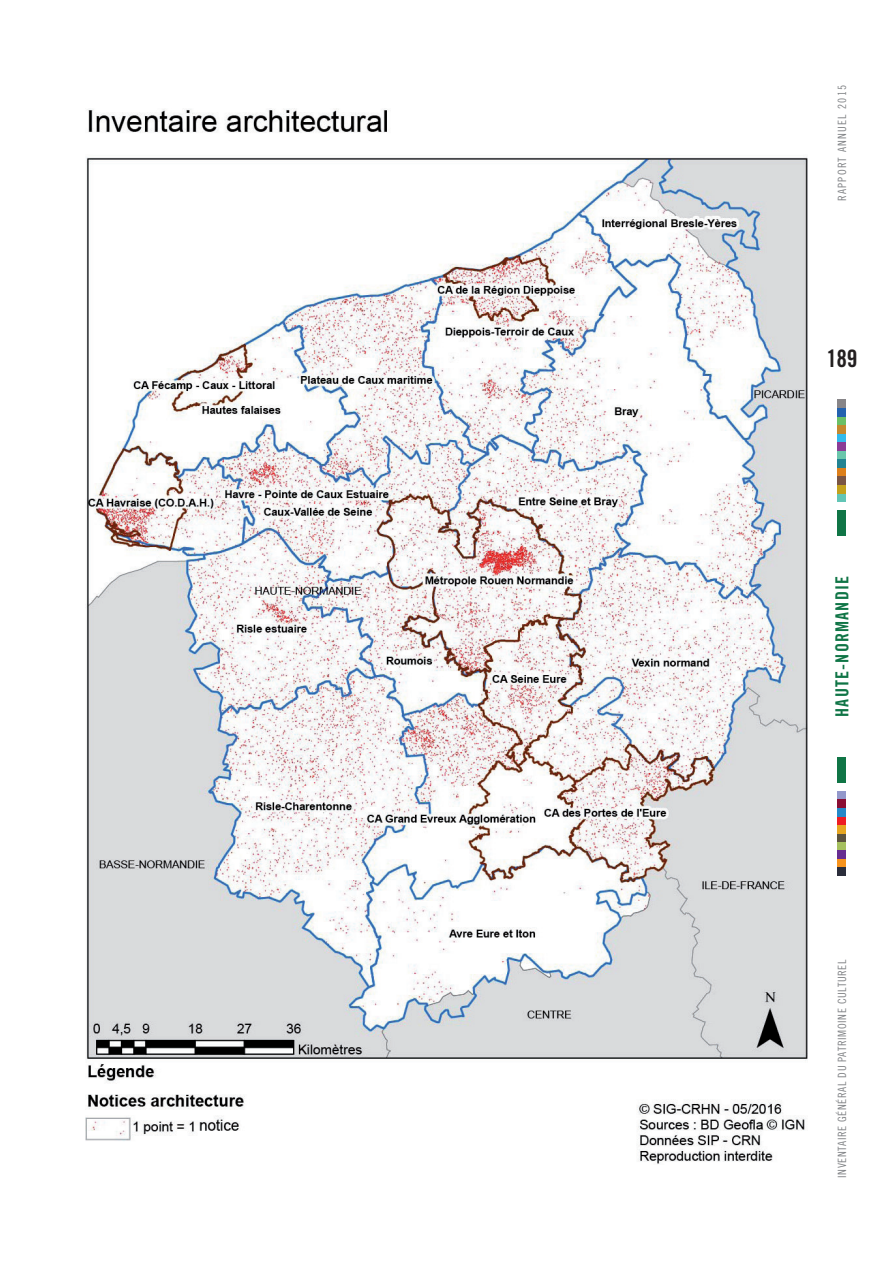
<style>
.page{position:relative;width:893px;height:1263px;background:#fff}
.page>*{position:absolute;margin:0;border:0;box-sizing:border-box;transform-origin:0 0}
.t1{font:24px "Trade Gothic Bold Cond Twenty";color:#231f20}
.t2{font:18px "Trade Gothic Bold Cond Twenty";letter-spacing:.065em;color:#107546}
.t3{font:11.4px "Trade Gothic Cond Eighteen";letter-spacing:.055em;color:#808285}
</style>
<div class="page">
<div style="left:838px;top:400px;width:8px;height:8px;background:#878588"></div>
<div style="left:838px;top:408px;width:8px;height:9px;background:#2362af"></div>
<div style="left:838px;top:417px;width:8px;height:8px;background:#6bc067"></div>
<div style="left:838px;top:425px;width:8px;height:9px;background:#c4892f"></div>
<div style="left:838px;top:434px;width:8px;height:8px;background:#32baec"></div>
<div style="left:838px;top:468px;width:8px;height:8px;background:#dd7f1a"></div>
<div style="left:838px;top:451px;width:8px;height:8px;background:#6ac6ab"></div>
<div style="left:838px;top:442px;width:8px;height:9px;background:#8a3c96"></div>
<div style="left:838px;top:459px;width:8px;height:9px;background:#238392"></div>
<div style="left:838px;top:493px;width:8px;height:9px;background:#62c5b6"></div>
<div style="left:838px;top:476px;width:8px;height:9px;background:#7a5544"></div>
<div style="left:838px;top:791px;width:8px;height:8px;background:#9398cb"></div>
<div style="left:838px;top:757px;width:8px;height:25px;background:#107546"></div>
<div style="left:838px;top:510px;width:8px;height:26px;background:#107546"></div>
<div style="left:838px;top:833px;width:8px;height:9px;background:#5c533f"></div>
<div style="left:838px;top:799px;width:8px;height:9px;background:#8a0e34"></div>
<div style="left:838px;top:859px;width:8px;height:8px;background:#f7931d"></div>
<div style="left:838px;top:842px;width:8px;height:8px;background:#a6c05f"></div>
<div style="left:838px;top:816px;width:8px;height:9px;background:#ee1d23"></div>
<div style="left:838px;top:485px;width:8px;height:8px;background:#c4a11d"></div>
<div style="left:838px;top:808px;width:8px;height:8px;background:#2589c9"></div>
<div style="left:838px;top:850px;width:8px;height:9px;background:#672d91"></div>
<div style="left:838px;top:825px;width:8px;height:8px;background:#e6a621"></div>
<div style="left:838px;top:867px;width:8px;height:9px;background:#2b2d3b"></div>
<img style="left:85px;top:109px;width:723px;height:1055px">
<p class="t3" style="left:835px;top:201px;width:118px;rotate:-90deg">RAPPORT ANNUEL 2015</p>
<h1 class="t1" style="left:826px;top:344px;width:32px">189</h1>
<h2 class="t2" style="left:831px;top:717px;width:142px;rotate:-90deg">Haute-normandie</h2>
<p class="t3" style="left:835px;top:1178px;width:220px;rotate:-90deg">Inventaire général du patrimoine culturel</p>
</div>
